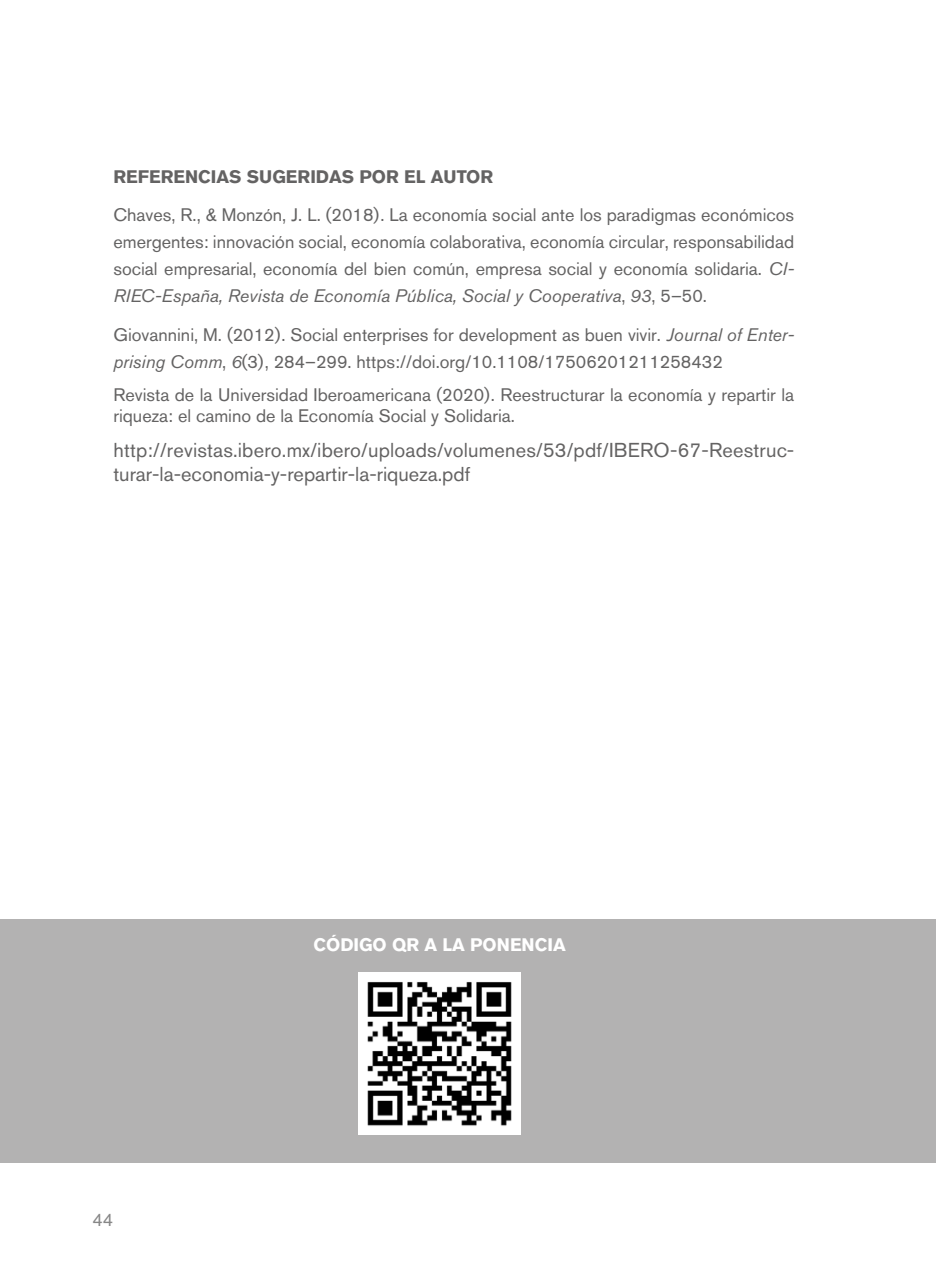
<style>
.page{position:relative;width:936px;height:1276px;background:#fff}
.page>*{position:absolute;margin:0;border:0;box-sizing:border-box;transform-origin:0 0}
.t1{font:20px/24px "Akzidenz Grotesk BQ";letter-spacing:.01em;color:#646363}
.t2{font:18px/27px "Akzidenz Grotesk BQ";color:#646363}
.t3{font:700 18px "Akzidenz Grotesk BQ";color:#646363}
.t4{font:700 18px "Akzidenz Grotesk BQ";color:#fff}
.t5{font:18px "Akzidenz Grotesk BQ";color:#878787}
.s1{font-style:italic}
</style>
<div class="page">
<div style="left:0;top:919px;width:935px;height:243px;background:#b3b2b2"></div>
<img style="left:359px;top:972px;width:161px;height:162px">
<p class="t3" style="left:113px;top:166px;width:381px">REFERENCIAS SUGERIDAS POR EL AUTOR</p>
<p class="t2" style="left:113px;top:201px;width:682px;text-align:justify">Chaves, R., &amp; Monzón, J. L. (2018). La economía social ante los paradigmas económicos emergentes: innovación social, economía colaborativa, economía circular, responsabilidad social empresarial, economía del bien común, empresa social y economía solidaria. <span class="s1">CI-RIEC-España, Revista de Economía Pública, Social y Cooperativa</span>, <span class="s1">93</span>, 5–50.</p>
<p class="t2" style="left:113px;top:321px;width:682px">Giovannini, M. (2012). Social enterprises for development as buen vivir. <span class="s1">Journal of Enter&shy;prising Comm</span>, <span class="s1">6</span>(3), 284–299. https://doi.org/10.1108/17506201211258432</p>
<p class="t2" style="left:113px;top:383px;width:682px;line-height:21.6px">Revista de la Universidad Iberoamericana (2020). Reestructurar la economía y repartir la riqueza: el camino de la Economía Social y Solidaria.</p>
<p class="t1" style="left:113px;top:438px;width:682px">http://revistas.ibero.mx/ibero/uploads/volumenes/53/pdf/IBERO-67-Reestruc&shy;turar-la-economia-y-repartir-la-riqueza.pdf</p>
<p class="t5" style="left:92px;top:1208px;width:22px">44</p>
<p class="t4" style="left:313px;top:934px;width:254px">CÓDIGO QR A LA PONENCIA</p>
</div>
